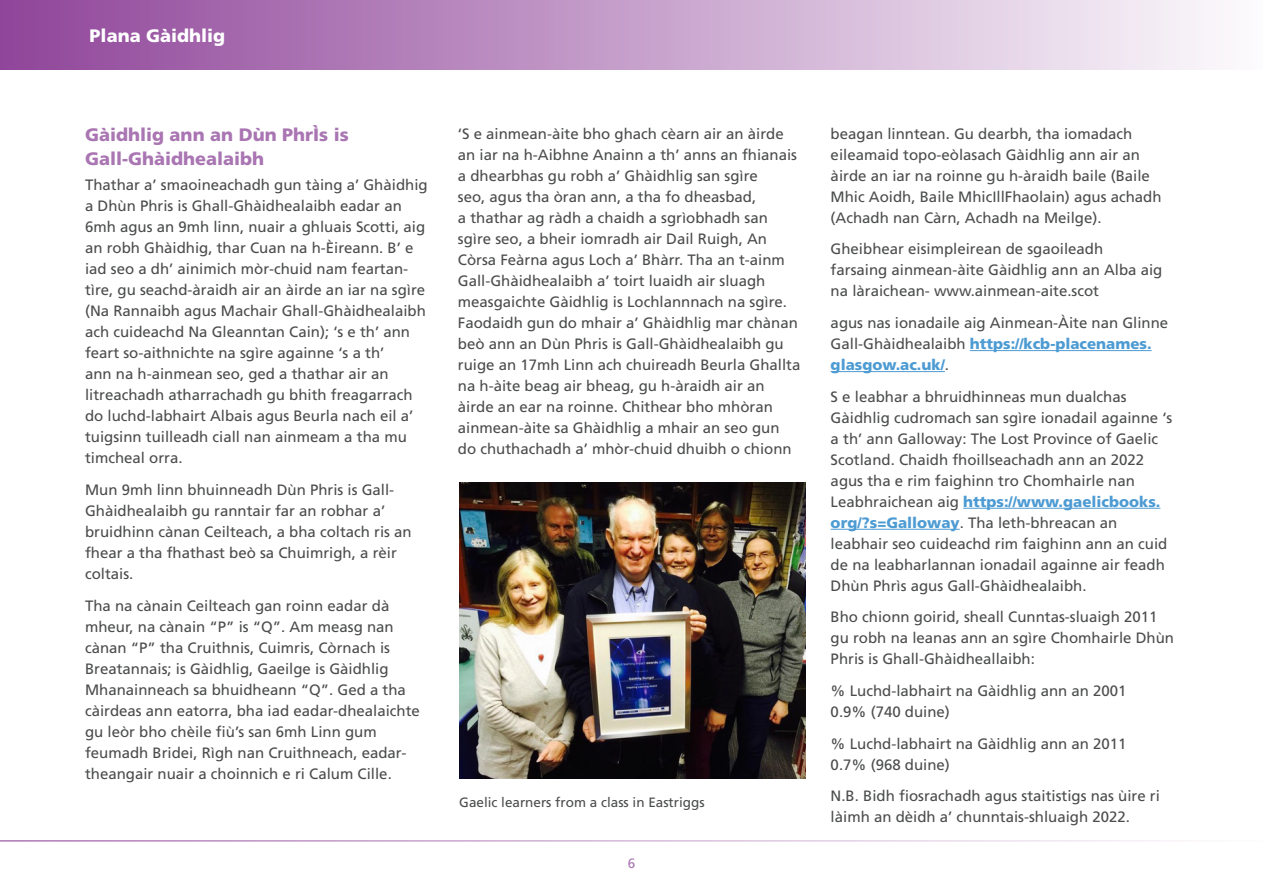
<style>
.page{position:relative;width:1263px;height:893px;background:#fff}
.page>*{position:absolute;margin:0;border:0;box-sizing:border-box;transform-origin:0 0}
.Heading{font:900 18px/24px "Frutiger LT Pro";color:#a975b2}
.t1{font:900 18px "Frutiger LT Pro";color:#fff}
.Body_Text{font:15px/21px "Frutiger LT Pro";color:#4b4c4d}
.Body_Text-2{font:13.5px "Frutiger LT Pro";color:#4b4c4d}
.t2{font:13.5px "Frutiger LT Pro";color:#a975b2}
.s1{font-weight:900;color:#4d9bd3}
</style>
<div class="page">
<div style="left:0;top:0;width:1263px;height:69px;background:linear-gradient(to right,#8f4599,#fdfbfd)"></div>
<hr style="left:0;top:840px;width:1263px;height:1px;background:#8f4499">
<hr style="left:970px;top:350px;width:181px;height:1px;background:#4d9bd3">
<hr style="left:831px;top:371px;width:114px;height:1px;background:#4d9bd3">
<hr style="left:963px;top:508px;width:197px;height:1px;background:#4d9bd3">
<hr style="left:831px;top:529px;width:129px;height:1px;background:#4d9bd3">
<img style="left:459px;top:482px;width:346px;height:296px">
<p class="t1" style="left:90px;top:25px;width:137px">Plana Gàidhlig</p>
<h1 class="Heading" style="left:85px;top:123px;width:265px">Gàidhlig ann an Dùn PhrÌs is<br>Gall-Ghàidhealaibh</h1>
<p class="Body_Text" style="left:85px;top:175px;width:344px">Thathar a’ smaoineachadh gun tàing a’ Ghàidhig a Dhùn Phris is Ghall-Ghàidhealaibh eadar an 6mh agus an 9mh linn, nuair a ghluais Scotti, aig an robh Ghàidhig, thar Cuan na h-Èireann. B’ e iad seo a dh’ ainimich mòr-chuid nam feartan&shy;tìre, gu seachd-àraidh air an àirde an iar na sgìre (Na Rannaibh agus Machair Ghall-Ghàidhealaibh ach cuideachd Na Gleanntan Cain); ‘s e th’ ann feart so-aithnichte na sgìre againne ‘s a th’<br>ann na h-ainmean seo, ged a thathar air an litreachadh atharrachadh gu bhith freagarrach do luchd-labhairt Albais agus Beurla nach eil a’ tuigsinn tuilleadh ciall nan ainmeam a tha mu timcheal orra.</p>
<p class="Body_Text" style="left:85px;top:479px;width:328px">Mun 9mh linn bhuinneadh Dùn Phris is Gall-Ghàidhealaibh gu ranntair far an robhar a’ bruidhinn cànan Ceilteach, a bha coltach ris an fhear a tha fhathast beò sa Chuimrigh, a rèir coltais.</p>
<p class="Body_Text" style="left:85px;top:595px;width:336px">Tha na cànain Ceilteach gan roinn eadar dà mheur, na cànain “P” is “Q”. Am measg nan cànan “P” tha Cruithnis, Cuimris, Còrnach is Breatannais; is Gàidhlig, Gaeilge is Gàidhlig Mhanainneach sa bhuidheann “Q”. Ged a tha càirdeas ann eatorra, bha iad eadar-dhealaichte gu leòr bho chèile fiù’s san 6mh Linn gum feumadh Bridei, Rìgh nan Cruithneach, eadar&shy;theangair nuair a choinnich e ri Calum Cille.</p>
<p class="Body_Text" style="left:458px;top:123px;width:344px">‘S e ainmean-àite bho ghach cèarn air an àirde an iar na h-Aibhne Anainn a th’ anns an fhianais a dhearbhas gu robh a’ Ghàidhlig san sgìre<br>seo, agus tha òran ann, a tha fo dheasbad,<br>a thathar ag ràdh a chaidh a sgrìobhadh san sgìre seo, a bheir iomradh air Dail Ruigh, An Còrsa Feàrna agus Loch a’ Bhàrr. Tha an t-ainm Gall-Ghàidhealaibh a’ toirt luaidh air sluagh measgaichte Gàidhlig is Lochlannnach na sgìre.<br>Faodaidh gun do mhair a’ Ghàidhlig mar chànan beò ann an Dùn Phris is Gall-Ghàidhealaibh gu ruige an 17mh Linn ach chuireadh Beurla Ghallta na h-àite beag air bheag, gu h-àraidh air an àirde an ear na roinne. Chithear bho mhòran ainmean-àite sa Ghàidhlig a mhair an seo gun do chuthachadh a’ mhòr-chuid dhuibh o chionn</p>
<p class="Body_Text" style="left:831px;top:123px;width:332px">beagan linntean. Gu dearbh, tha iomadach eileamaid topo-eòlasach Gàidhlig ann air an àirde an iar na roinne gu h-àraidh baile (Baile Mhic Aoidh, Baile MhicIllFhaolain) agus achadh (Achadh nan Càrn, Achadh na Meilge).</p>
<p class="Body_Text" style="left:831px;top:239px;width:333px">Gheibhear eisimpleirean de sgaoileadh farsaing ainmean-àite Gàidhlig ann an Alba aig na làraichean- www.ainmean-aite.scot</p>
<p class="Body_Text" style="left:831px;top:312px;width:339px">agus nas ionadaile aig Ainmean-Àite nan Glinne<br>Gall-Ghàidhealaibh <span class="s1">https://kcb-placenames. glasgow.ac.uk/</span>.</p>
<p class="Body_Text" style="left:831px;top:386px;width:343px">S e leabhar a bhruidhinneas mun dualchas Gàidhlig cudromach san sgìre ionadail againne ‘s a th’ ann Galloway: The Lost Province of Gaelic Scotland. Chaidh fhoillseachadh ann an 2022 agus tha e rim faighinn tro Chomhairle nan Leabhraichean aig <span class="s1">https://www.gaelicbooks. org/?s=Galloway</span>. Tha leth-bhreacan an leabhair seo cuideachd rim faighinn ann an cuid de na leabharlannan ionadail againne air feadh Dhùn Phrìs agus Gall-Ghàidhealaibh.</p>
<p class="Body_Text" style="left:831px;top:607px;width:345px">Bho chionn goirid, sheall Cunntas-sluaigh 2011 gu robh na leanas ann an sgìre Chomhairle Dhùn<br>Phris is Ghall-Ghàidheallaibh:</p>
<p class="Body_Text" style="left:831px;top:680px;width:297px">% Luchd-labhairt na Gàidhlig ann an 2001<br>0.9% (740 duine)</p>
<p class="Body_Text" style="left:831px;top:733px;width:297px">% Luchd-labhairt na Gàidhlig ann an 2011<br>0.7% (968 duine)</p>
<p class="Body_Text" style="left:831px;top:786px;width:331px">N.B. Bidh fiosrachadh agus staitistigs nas ùire ri làimh an dèidh a’ chunntais-shluaigh 2022.</p>
<p class="Body_Text-2" style="left:459px;top:794px;width:247px">Gaelic learners from a class in Eastriggs</p>
<p class="t2" style="left:628px;top:855px;width:9px">6</p>
</div>
